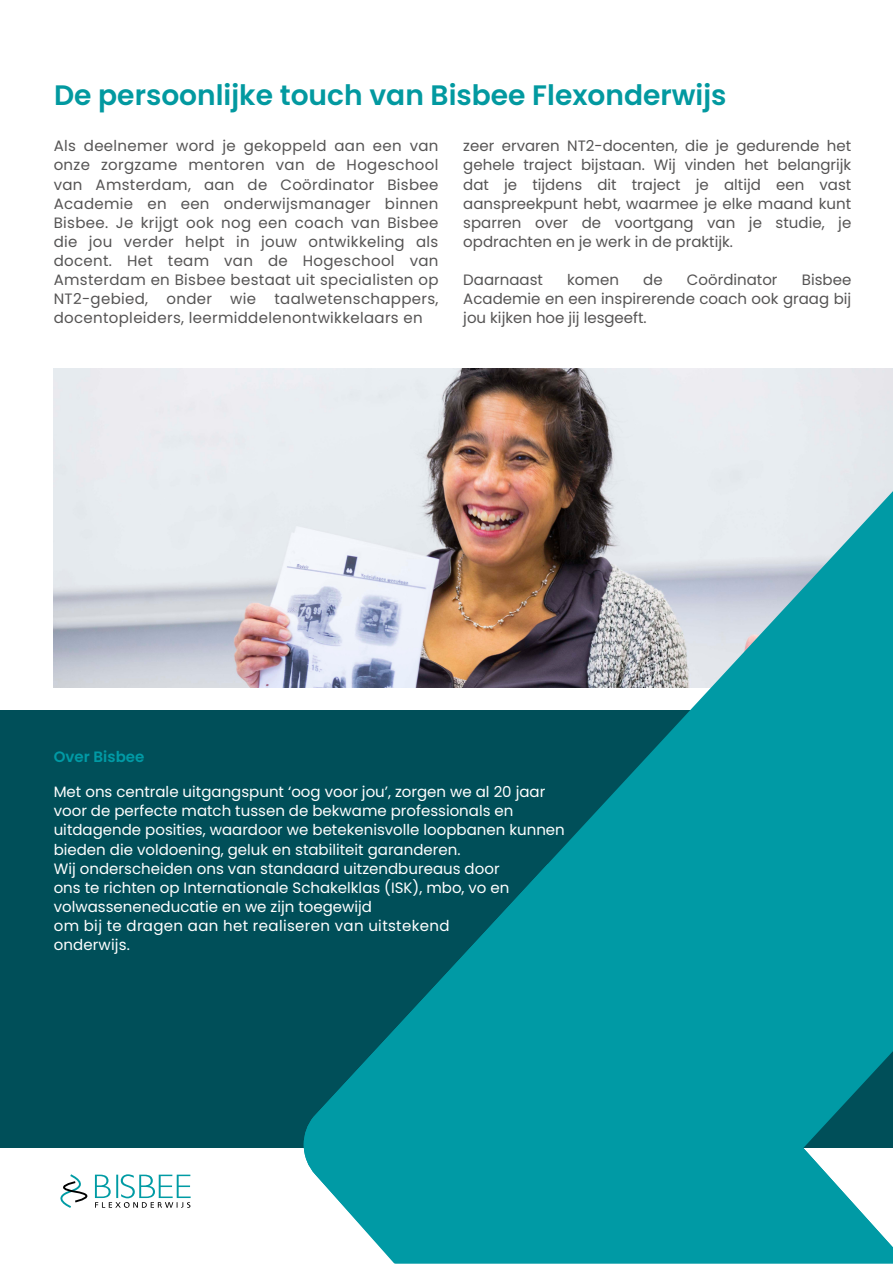
<style>
.page{position:relative;width:893px;height:1264px;background:#fff}
.page>*{position:absolute;margin:0;border:0;box-sizing:border-box;transform-origin:0 0}
.t1{font:600 28.05px "Poppins";color:#0299a0}
.t2{font:15px/19.2px "Poppins";color:#555454;text-align:justify}
.t3{font:15px/19.2px "Poppins";color:#fff}
.t4{font:15px "Poppins";letter-spacing:.025em;color:#fff}
.t5{font:600 15px "Poppins";letter-spacing:.005em;color:#009aa5}
</style>
<div class="page">
<div style="left:0;top:710px;width:892px;height:438px;background:#004f59"></div>
<img style="left:54px;top:369px;width:838px;height:318px">
<svg style="left:60px;top:1174px;width:131px;height:34px"></svg>
<svg style="left:304px;top:490px;width:588px;height:773px;fill:#009aa5"></svg>
<p class="t1" style="left:54px;top:76px;width:674px">De persoonlijke touch van Bisbee Flexonderwijs</p>
<p class="t2" style="left:54px;top:136px;width:386px">Als deelnemer word je gekoppeld aan een van onze zorgzame mentoren van de Hogeschool van Amsterdam, aan de Coördinator Bisbee Academie en een onderwijsmanager binnen Bisbee. Je krijgt ook nog een coach van Bisbee die jou verder helpt in jouw ontwikkeling als docent. Het team van de Hogeschool van Amsterdam en Bisbee bestaat uit specialisten op NT2-gebied, onder wie taalwetenschappers, docentopleiders, leermiddelenontwikkelaars en</p>
<p class="t2" style="left:463px;top:136px;width:389px">zeer ervaren NT2-docenten, die je gedurende het gehele traject bijstaan. Wij vinden het belangrijk dat je tijdens dit traject je altijd een vast aanspreekpunt hebt, waarmee je elke maand kunt sparren over de voortgang van je studie, je opdrachten en je werk in de praktijk.</p>
<p class="t2" style="left:463px;top:270px;width:389px;text-indent:338px">Bisbee Academie en een inspirerende coach ook graag bij jou kijken hoe jij lesgeeft.</p>
<p class="t2" style="left:463px;top:270px;width:81px">Daarnaast</p>
<p class="t2" style="left:567px;top:270px;width:53px">komen</p>
<p class="t2" style="left:643px;top:270px;width:21px">de</p>
<p class="t2" style="left:687px;top:270px;width:92px">Coördinator</p>
<p class="t5" style="left:54px;top:746px;width:92px">Over Bisbee</p>
<p class="t3" style="left:54px;top:782px;width:512px">Met ons centrale uitgangspunt ‘oog voor jou’, zorgen we al 20 jaar voor de perfecte match tussen de bekwame professionals en uitdagende posities, waardoor we betekenisvolle loopbanen kunnen bieden die voldoening, geluk en stabiliteit garanderen.</p>
<p class="t3" style="left:54px;top:858px;width:447px">Wij onderscheiden ons van standaard uitzendbureaus door</p>
<h2 class="t3" style="left:54px;top:878px;width:457px">ons te richten op Internationale Schakelklas (ISK), mbo, vo en volwasseneneducatie en we zijn toegewijd</h2>
<p class="t4" style="left:54px;top:915px;width:397px">om bij te dragen aan het realiseren van uitstekend</p>
<p class="t3" style="left:54px;top:935px;width:78px">onderwijs.</p>
</div>
